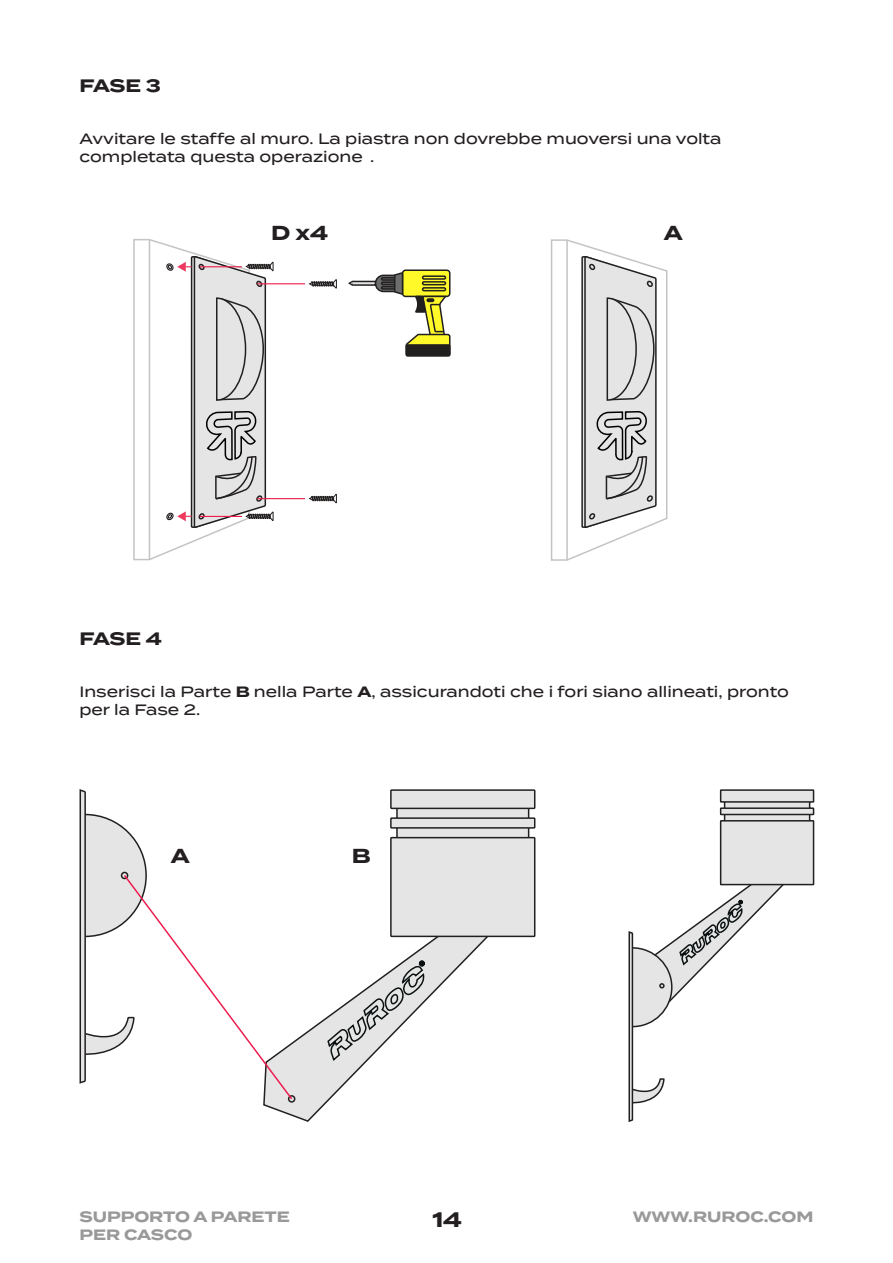
<style>
.page{position:relative;width:893px;height:1263px;background:#fff}
.page>*{position:absolute;margin:0;border:0;box-sizing:border-box;transform-origin:0 0}
.t1{font:700 21px "Termina";color:#231f20}
.t2{font:700 20.25px "Termina";color:#231f20}
.t3{font:700 18px "Termina";letter-spacing:-.03em;color:#231f20}
.t4{font:500 15px/18px "Termina";color:#231f20}
.t5{font:700 15px "Termina";color:#999}
.s1{font-weight:600;font-size:12px}
.s2{font-weight:700}
</style>
<div class="page">
<div style="left:402px;top:269px;width:48px;height:28px;border:2px solid #221f1f;border-radius:3px"></div>
<svg style="left:348px;top:271px;width:103px;height:86px"></svg>
<svg style="left:551px;top:239px;width:117px;height:322px"></svg>
<hr style="left:257px;top:283px;width:48px;height:1px;background:#ed1d48">
<hr style="left:257px;top:498px;width:48px;height:1px;background:#ed1d48">
<svg style="left:308px;top:279px;width:29px;height:10px"></svg>
<svg style="left:308px;top:494px;width:29px;height:10px"></svg>
<svg style="left:133px;top:239px;width:141px;height:322px"></svg>
<svg style="left:79px;top:789px;width:457px;height:333px"></svg>
<svg style="left:628px;top:789px;width:187px;height:333px"></svg>
<p class="t3" style="left:79px;top:73px;width:83px">FASE 3</p>
<p class="t4" style="left:79px;top:129px;width:644px">Avvitare le staffe al muro. La piastra non dovrebbe muoversi una volta completata questa operazione <span class="s1">.</span></p>
<h2 class="t2" style="left:271px;top:218px;width:59px">D x4</h2>
<h2 class="t2" style="left:664px;top:218px;width:20px">A</h2>
<p class="t3" style="left:79px;top:626px;width:84px">FASE 4</p>
<p class="t4" style="left:79px;top:682px;width:711px">Inserisci la Parte <span class="s2">B</span> nella Parte <span class="s2">A</span>, assicurandoti che i fori siano allineati, pronto per la Fase 2.</p>
<h2 class="t2" style="left:171px;top:841px;width:20px">A</h2>
<h2 class="t2" style="left:352px;top:841px;width:21px">B</h2>
<p class="t5" style="left:79px;top:1206px;width:212px">SUPPORTO A PARETE</p>
<p class="t5" style="left:633px;top:1206px;width:182px">WWW.RUROC.COM</p>
<p class="t5" style="left:79px;top:1224px;width:115px">PER CASCO</p>
<h1 class="t1" style="left:432px;top:1204px;width:31px">14</h1>
</div>
